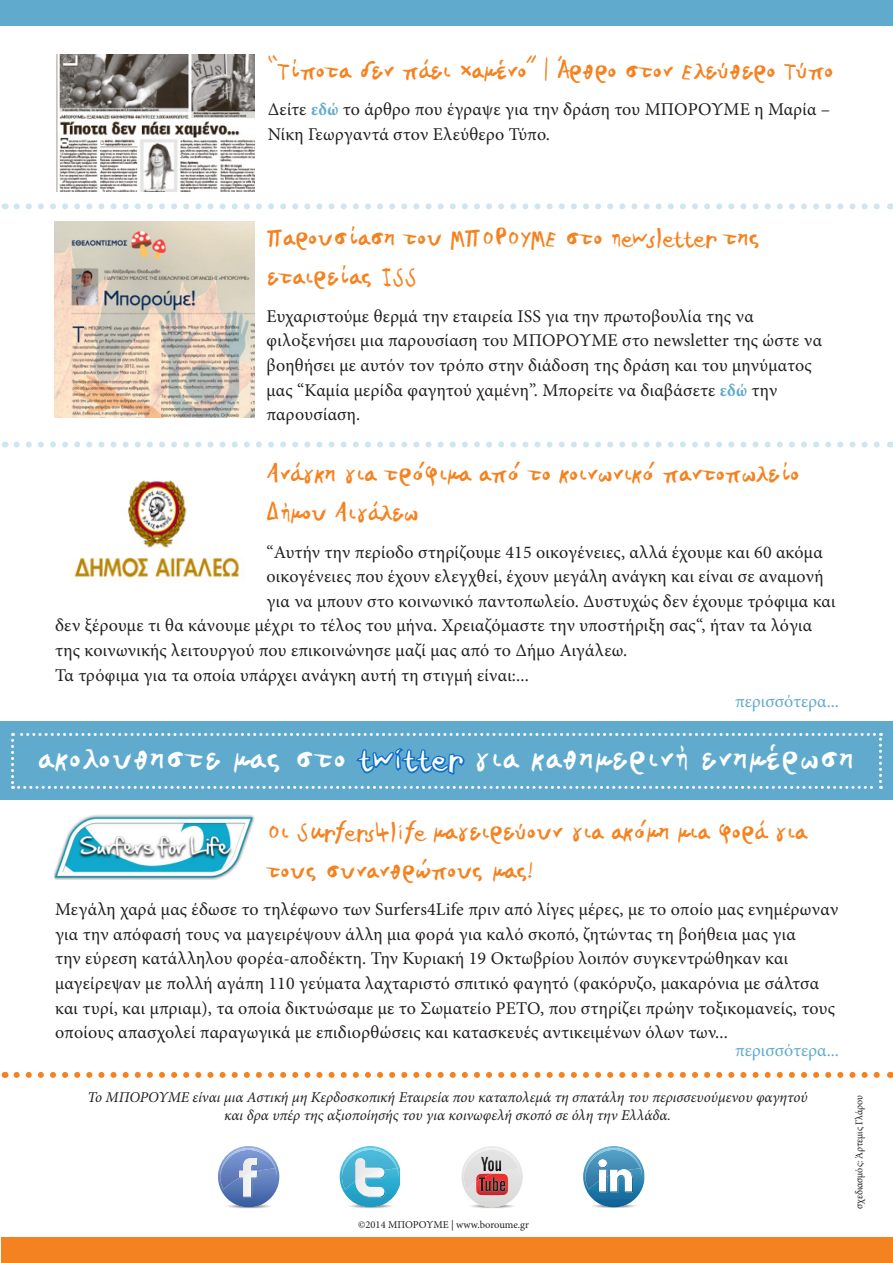
<style>
.page{position:relative;width:893px;height:1263px;background:#fff}
.page>*{position:absolute;margin:0;border:0;box-sizing:border-box;transform-origin:0 0}
.t1{font:39px "PF Kids Age Eight";color:#fff}
.t2{font:30px/39px "PF Kids Age Eight";letter-spacing:-.03em;color:#f5821f}
.t3{font:18px/24.6px "Minion Pro";letter-spacing:.01em;color:#231f20}
.t4{font:18px "Minion Pro";letter-spacing:.005em;color:#60abcd}
.t5{font:italic 15px/18px "Minion Pro";color:#231f20;text-align:center}
.t6{font:10.5px "Minion Pro";color:#231f20}
.t7{font:10.5px "Minion Pro";color:#231f20;scale:.95 1}
.s1{font-weight:700;font-stretch:condensed;color:#60abcd}
</style>
<div class="page">
<div style="left:0;top:0;width:893px;height:26px;background:#60abcd"></div>
<div style="left:1px;top:1237px;width:892px;height:26px;background:#f58220"></div>
<svg style="left:218px;top:1146px;width:61px;height:61px"></svg>
<img style="left:276px;top:1148px;width:1px;height:29px">
<img style="left:220px;top:1177px;width:55px;height:12px">
<img style="left:220px;top:1148px;width:56px;height:29px">
<img style="left:353px;top:1207px;width:35px;height:2px">
<svg style="left:340px;top:1146px;width:60px;height:61px"></svg>
<img style="left:397px;top:1148px;width:2px;height:29px">
<img style="left:342px;top:1177px;width:55px;height:12px">
<img style="left:356px;top:1177px;width:28px;height:4px">
<img style="left:342px;top:1148px;width:55px;height:29px">
<svg style="left:461px;top:1146px;width:62px;height:61px"></svg>
<img style="left:464px;top:1148px;width:55px;height:29px">
<img style="left:597px;top:1207px;width:35px;height:1px">
<svg style="left:583px;top:1146px;width:61px;height:61px"></svg>
<img style="left:599px;top:1177px;width:8px;height:4px">
<img style="left:585px;top:1148px;width:56px;height:29px">
<svg style="left:17px;top:1072px;width:863px;height:6px"></svg>
<img style="left:56px;top:54px;width:198px;height:137px">
<img style="left:74px;top:480px;width:166px;height:103px">
<img style="left:54px;top:221px;width:200px;height:196px">
<img style="left:54px;top:815px;width:200px;height:64px">
<div style="left:0;top:722px;width:893px;height:78px;background:#60abcd"></div>
<svg style="left:11px;top:733px;width:871px;height:56px"></svg>
<svg style="left:17px;top:441px;width:863px;height:6px"></svg>
<svg style="left:17px;top:203px;width:863px;height:6px"></svg>
<p class="t2" style="left:268px;top:52px;width:567px">“Τίποτα δεν πάει χαμένο” | Άρθρο στον Ελεύθερο Τύπο</p>
<p class="t3" style="left:268px;top:97px;width:564px">Δείτε <span class="s1">εδώ</span> το άρθρο που έγραψε για την δράση του ΜΠΟΡΟΥΜΕ η Μαρία –<br>Νίκη Γεωργαντά στον Ελεύθερο Τύπο.</p>
<p class="t2" style="left:267px;top:219px;width:496px">Παρουσίαση του ΜΠΟΡΟΥΜΕ στο newsletter της εταιρείας ISS</p>
<p class="t3" style="left:267px;top:304px;width:557px">Ευχαριστούμε θερμά την εταιρεία ISS για την πρωτοβουλία της να φιλοξενήσει μια παρουσίαση του ΜΠΟΡΟΥΜΕ στο newsletter της ώστε να βοηθήσει με αυτόν τον τρόπο στην διάδοση της δράση και του μηνύματος μας “Καμία μερίδα φαγητού χαμένη”. Μπορείτε να διαβάσετε <span class="s1">εδώ</span> την παρουσίαση.</p>
<p class="t2" style="left:267px;top:455px;width:535px">Ανάγκη για τρόφιμα από το κοινωνικό παντοπωλείο<br>Δήμου Αιγάλεω</p>
<p class="t3" style="left:267px;top:540px;width:558px">“Αυτήν την περίοδο στηρίζουμε 415 οικογένειες, αλλά έχουμε και 60 ακόμα</p>
<p class="t3" style="left:267px;top:564px;width:559px">οικογένειες που έχουν ελεγχθεί, έχουν μεγάλη ανάγκη και είναι σε αναμονή</p>
<p class="t3" style="left:267px;top:589px;width:571px">για να μπουν στο κοινωνικό παντοπωλείο. Δυστυχώς δεν έχουμε τρόφιμα και</p>
<p class="t3" style="left:55px;top:613px;width:759px">δεν ξέρουμε τι θα κάνουμε μέχρι το τέλος του μήνα. Χρειαζόμαστε την υποστήριξη σας“, ήταν τα λόγια</p>
<p class="t3" style="left:55px;top:638px;width:574px">της κοινωνικής λειτουργού που επικοινώνησε μαζί μας από το Δήμο Αιγάλεω.</p>
<p class="t3" style="left:55px;top:663px;width:475px">Τα τρόφιμα για τα οποία υπάρχει ανάγκη αυτή τη στιγμή είναι:...</p>
<p class="t4" style="left:735px;top:689px;width:105px">περισσότερα...</p>
<p class="t1" style="left:38px;top:737px;width:818px">ακολουθηστε μας στο twitter για καθημερινή ενημέρωση</p>
<p class="t2" style="left:267px;top:813px;width:542px">Οι Surfers4life μαγειρεύουν για ακόμη μια φορά για τους συνανθρώπους μας!</p>
<p class="t3" style="left:55px;top:897px;width:785px">Μεγάλη χαρά μας έδωσε το τηλέφωνο των Surfers4Life πριν από λίγες μέρες, με το οποίο μας ενημέρωναν για την απόφασή τους να μαγειρέψουν άλλη μια φορά για καλό σκοπό, ζητώντας τη βοήθεια μας για<br>την εύρεση κατάλληλου φορέα-αποδέκτη. Την Κυριακή 19 Οκτωβρίου λοιπόν συγκεντρώθηκαν και μαγείρεψαν με πολλή αγάπη 110 γεύματα λαχταριστό σπιτικό φαγητό (φακόρυζο, μακαρόνια με σάλτσα και τυρί, και μπριαμ), τα οποία δικτυώσαμε με το Σωματείο PETO, που στηρίζει πρώην τοξικομανείς, τους οποίους απασχολεί παραγωγικά με επιδιορθώσεις και κατασκευές αντικειμένων όλων των...</p>
<p class="t4" style="left:735px;top:1038px;width:105px">περισσότερα...</p>
<p class="t5" style="left:87px;top:1088px;width:722px">Το ΜΠΟΡΟΥΜΕ είναι μια Αστική μη Κερδοσκοπική Εταιρεία που καταπολεμά τη σπατάλη του περισσευούμενου φαγητού και δρα υπέρ της αξιοποίησής του για κοινωφελή σκοπό σε όλη την Ελλάδα.</p>
<p class="t6" style="left:358px;top:1218px;width:172px">©2014 ΜΠΟΡΟΥΜΕ | www.boroume.gr</p>
<p class="t7" style="left:852px;top:1209px;width:122px;rotate:-90deg">σχεδιασμός: Άρτεμις Γλάρου</p>
</div>
